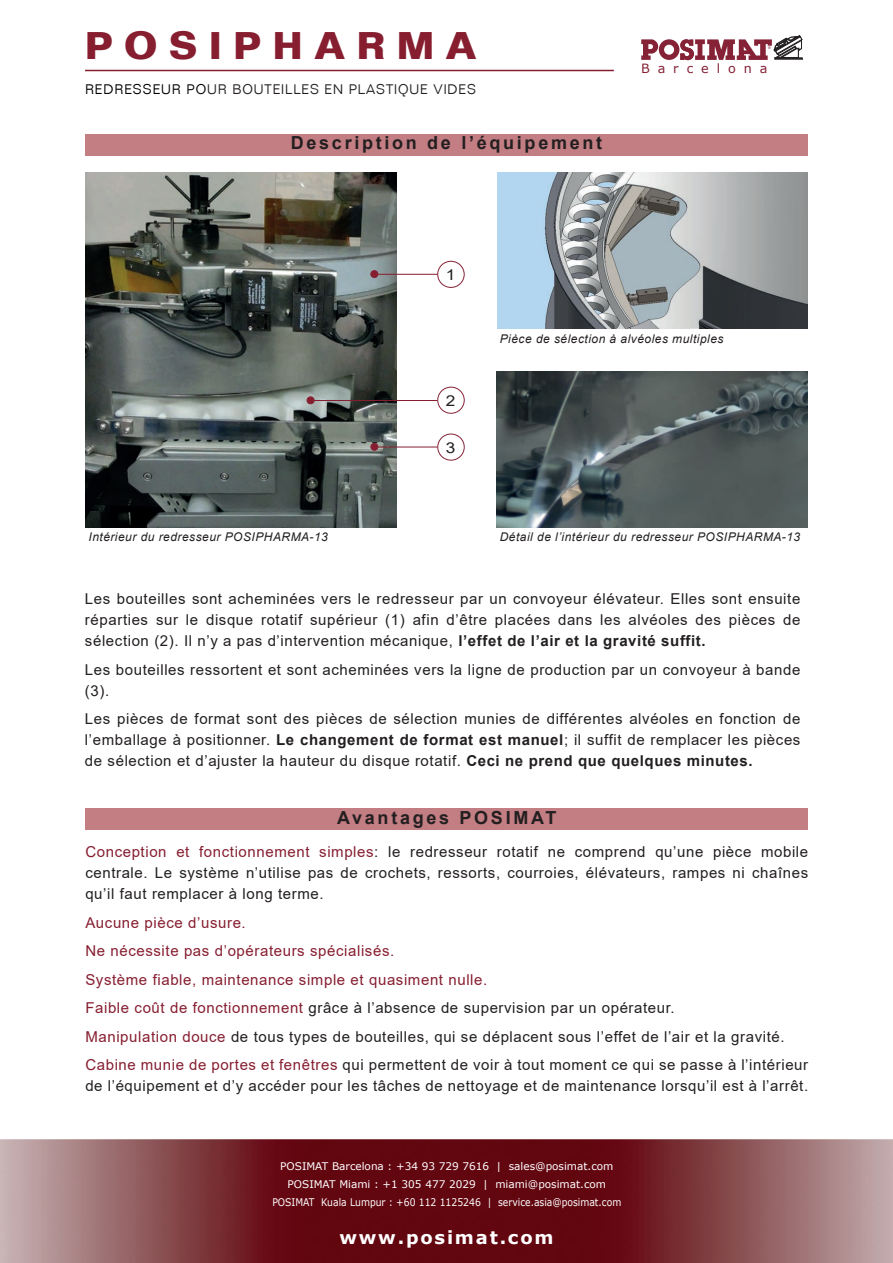
<style>
.page{position:relative;width:893px;height:1263px;background:#fff}
.page>*{position:absolute;margin:0;border:0;box-sizing:border-box;transform-origin:0 0}
.t1{font:700 37.5px "Layout S Si";letter-spacing:.305em;color:#861e30}
.t2{font:700 18px "Arial";letter-spacing:.15em;color:#231f20}
.t3{font:700 18px "Verdana";letter-spacing:.1em;color:#fff}
.t4{font:15px/21px "Arial";letter-spacing:.04em;color:#231f20;text-align:justify}
.t5{font:15px "Arial";letter-spacing:.04em;color:#861e30}
.t6{font:15px "Arial";letter-spacing:.04em;color:#231f20;scale:1.15 1}
.t7{font:300 13.5px "Layout Light S Si";letter-spacing:.07em;color:#231f20}
.t8{font:12.75px "Verdana";letter-spacing:.62em;color:#852236}
.t9{font:italic 12px "Arial";letter-spacing:.04em;color:#231f20}
.t10{font:10.5px "Verdana";color:#fff}
.t11{font:10.5px "Verdana";color:#fff;scale:.88 1}
.t12{font:3.75px "Arial";color:#852236}
.s1{color:#000}
.s2{font-weight:700}
.s3{color:#861e30}
</style>
<div class="page">
<img style="left:0;top:60px;width:893px;height:1203px">
<hr style="left:85px;top:70px;width:529px;height:1px;background:#861e30">
<div style="left:85px;top:134px;width:723px;height:21px;background:#c27e83"></div>
<img style="left:85px;top:172px;width:311px;height:355px">
<div style="left:85px;top:809px;width:723px;height:21px;background:#c27e83"></div>
<img style="left:497px;top:172px;width:311px;height:156px">
<img style="left:497px;top:371px;width:311px;height:156px">
<hr style="left:376px;top:274px;width:61px;height:1px;background:#861e30">
<div style="left:371px;top:271px;width:7px;height:7px;background:#861e30;border-radius:50%"></div>
<div style="left:371px;top:270px;width:7px;height:8px;border:1px solid #852236;border-radius:50%"></div>
<hr style="left:312px;top:400px;width:125px;height:1px;background:#861e30">
<div style="left:307px;top:397px;width:7px;height:7px;background:#861e30;border-radius:50%"></div>
<div style="left:307px;top:397px;width:7px;height:7px;border:1px solid #852236;border-radius:50%"></div>
<hr style="left:376px;top:447px;width:61px;height:1px;background:#861e30">
<div style="left:371px;top:443px;width:7px;height:7px;background:#861e30;border-radius:50%"></div>
<div style="left:371px;top:443px;width:7px;height:7px;border:1px solid #852236;border-radius:50%"></div>
<div style="left:437px;top:261px;width:27px;height:27px;border:1px solid #852236;border-radius:50%"></div>
<div style="left:438px;top:387px;width:26px;height:26px;border:1px solid #852236;border-radius:50%"></div>
<div style="left:438px;top:434px;width:26px;height:26px;border:1px solid #852236;border-radius:50%"></div>
<svg style="left:641px;top:35px;width:162px;height:25px"></svg>
<p class="t1" style="left:85px;top:23px;width:393px">POSIPHARMA</p>
<p class="t7" style="left:85px;top:81px;width:392px"><span class="s1">REDRESSEUR PO</span>UR BOUTEILLES EN PLASTIQUE VIDES</p>
<p class="t2" style="left:291px;top:130px;width:313px">Description de l’équipement</p>
<p class="t12" style="left:768px;top:45px;width:4px">®</p>
<p class="t8" style="left:641px;top:60px;width:128px">Barcelona</p>
<p class="t6" style="left:446px;top:264px;width:10px">1</p>
<p class="t9" style="left:89px;top:529px;width:241px">Intérieur du redresseur POSIPHARMA-13</p>
<p class="t6" style="left:446px;top:390px;width:10px">2</p>
<p class="t6" style="left:446px;top:437px;width:10px">3</p>
<p class="t9" style="left:500px;top:331px;width:225px">Pièce de sélection à alvéoles multiples</p>
<p class="t9" style="left:500px;top:529px;width:302px">Détail de l’intérieur du redresseur POSIPHARMA-13</p>
<p class="t4" style="left:85px;top:588px;width:717px">Les bouteilles sont acheminées vers le redresseur par un convoyeur élévateur. Elles sont ensuite réparties sur le disque rotatif supérieur (1) afin d’être placées dans les alvéoles des pièces de sélection (2). Il n’y a pas d’intervention mécanique, <span class="s2">l’effet de l’air et la gravité suffit.</span></p>
<p class="t4" style="left:85px;top:659px;width:717px">Les bouteilles ressortent et sont acheminées vers la ligne de production par un convoyeur à bande (3).</p>
<p class="t4" style="left:85px;top:708px;width:717px">Les pièces de format sont des pièces de sélection munies de différentes alvéoles en fonction de l’emballage à positionner. <span class="s2">Le changement de format est manuel</span>; il suffit de remplacer les pièces de sélection et d’ajuster la hauteur du disque rotatif. <span class="s2">Ceci ne prend que quelques minutes.</span></p>
<p class="t2" style="left:337px;top:805px;width:221px">Avantages POSIMAT</p>
<p class="t4" style="left:85px;top:841px;width:724px"><span class="s3">Conception et fonctionnement simples</span>: le redresseur rotatif ne comprend qu’une pièce mobile centrale. Le système n’utilise pas de crochets, ressorts, courroies, élévateurs, rampes ni chaînes qu’il faut remplacer à long terme.</p>
<p class="t5" style="left:85px;top:912px;width:162px">Aucune pièce d’usure.</p>
<p class="t5" style="left:85px;top:940px;width:310px">Ne nécessite pas d’opérateurs spécialisés.</p>
<p class="t5" style="left:85px;top:969px;width:403px">Système fiable, maintenance simple et quasiment nulle.</p>
<p class="t4" style="left:85px;top:997px;width:591px"><span class="s3">Faible coût de fonctionnement</span> grâce à l’absence de supervision par un opérateur.</p>
<p class="t4" style="left:85px;top:1026px;width:701px"><span class="s3">Manipulation douce</span> de tous types de bouteilles, qui se déplacent sous l’effet de l’air et la gravité.</p>
<p class="t4" style="left:85px;top:1054px;width:724px"><span class="s3">Cabine munie de portes et fenêtres</span> qui permettent de voir à tout moment ce qui se passe à l’intérieur de l’équipement et d’y accéder pour les tâches de nettoyage et de maintenance lorsqu’il est à l’arrêt.</p>
<p class="t10" style="left:280px;top:1159px;width:335px">POSIMAT Barcelona : +34 93 729 7616 | sales@posimat.com</p>
<p class="t10" style="left:288px;top:1177px;width:320px">POSIMAT Miami : +1 305 477 2029 | miami@posimat.com</p>
<p class="t11" style="left:272px;top:1195px;width:398px">POSIMAT Kuala Lumpur : +60 112 1125246 | service.asia@posimat.com</p>
<p class="t3" style="left:339px;top:1225px;width:216px">www.posimat.com</p>
</div>
